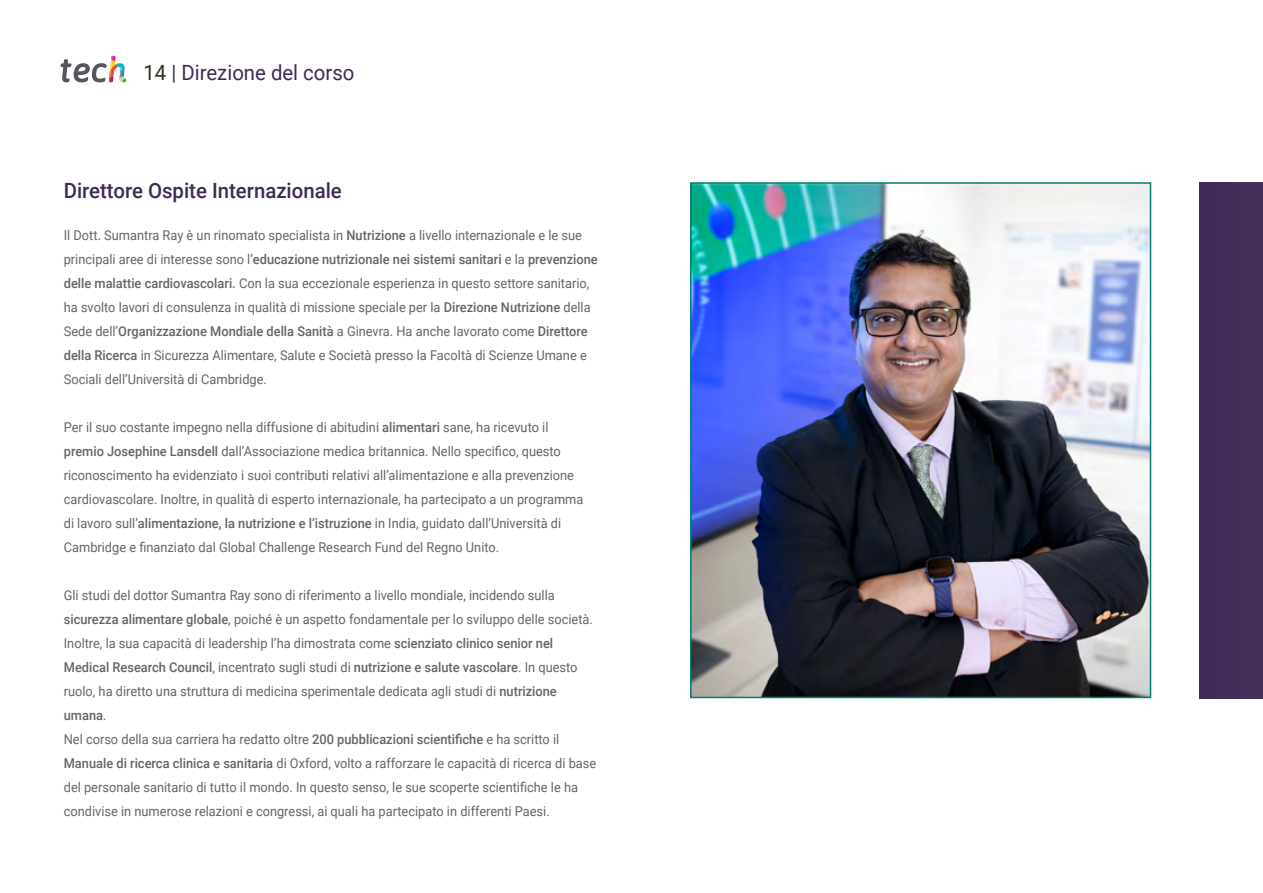
<style>
.page{position:relative;width:1263px;height:893px;background:#fff}
.page>*{position:absolute;margin:0;border:0;box-sizing:border-box;transform-origin:0 0}
.t1{font:500 21px "Roboto";color:#3e2b56}
.t2{font:21px "Roboto";color:#3e2b56}
.t3{font:13.5px/24px "Roboto";color:#656565;scale:.95 1}
.s1{color:#312e20}
.s2{font-weight:500}
</style>
<div class="page">
<div style="left:1199px;top:182px;width:64px;height:516px;background:#412e58"></div>
<img style="left:693px;top:185px;width:455px;height:510px">
<div style="left:690px;top:182px;width:461px;height:516px;border:2px solid #007e6f"></div>
<svg style="left:61px;top:56px;width:65px;height:27px"></svg>
<h1 class="t2" style="left:144px;top:57px;width:213px"><span class="s1">14</span> | Direzione del corso</h1>
<h1 class="t1" style="left:64px;top:176px;width:280px">Direttore Ospite Internazionale</h1>
<p class="t3" style="left:64px;top:222px;width:564px">Il Dott. Sumantra Ray è un rinomato specialista in <span class="s2">Nutrizione</span> a livello internazionale e le sue principali aree di interesse sono l’<span class="s2">educazione nutrizionale nei sistemi sanitari</span> e la <span class="s2">prevenzione delle malattie cardiovascolari.</span> Con la sua eccezionale esperienza in questo settore sanitario, ha svolto lavori di consulenza in qualità di missione speciale per la <span class="s2">Direzione Nutrizione</span> della Sede dell’<span class="s2">Organizzazione Mondiale della Sanità</span> a Ginevra. Ha anche lavorato come <span class="s2">Direttore della Ricerca</span> in Sicurezza Alimentare, Salute e Società presso la Facoltà di Scienze Umane e Sociali dell’Università di Cambridge.</p>
<p class="t3" style="left:64px;top:414px;width:549px">Per il suo costante impegno nella diffusione di abitudini <span class="s2">alimentari</span> sane, ha ricevuto il <span class="s2">premio Josephine Lansdell</span> dall’Associazione medica britannica. Nello specifico, questo riconoscimento ha evidenziato i suoi contributi relativi all’alimentazione e alla prevenzione cardiovascolare. Inoltre, in qualità di esperto internazionale, ha partecipato a un programma di lavoro sull’<span class="s2">alimentazione, la nutrizione e l’istruzione</span> in India, guidato dall’Università di Cambridge e finanziato dal Global Challenge Research Fund del Regno Unito.</p>
<p class="t3" style="left:64px;top:582px;width:562px">Gli studi del dottor Sumantra Ray sono di riferimento a livello mondiale, incidendo sulla <span class="s2">sicurezza alimentare globale</span>, poiché è un aspetto fondamentale per lo sviluppo delle società.<br>Inoltre, la sua capacità di leadership l’ha dimostrata come <span class="s2">scienziato clinico senior nel Medical Research Council</span>, incentrato sugli studi di <span class="s2">nutrizione e salute vascolare</span>. In questo ruolo, ha diretto una struttura di medicina sperimentale dedicata agli studi di <span class="s2">nutrizione umana</span>.<br>Nel corso della sua carriera ha redatto oltre <span class="s2">200 pubblicazioni scientifiche</span> e ha scritto il <span class="s2">Manuale di ricerca clinica e sanitaria</span> di Oxford, volto a rafforzare le capacità di ricerca di base del personale sanitario di tutto il mondo. In questo senso, le sue scoperte scientifiche le ha condivise in numerose relazioni e congressi, ai quali ha partecipato in differenti Paesi.</p>
</div>
